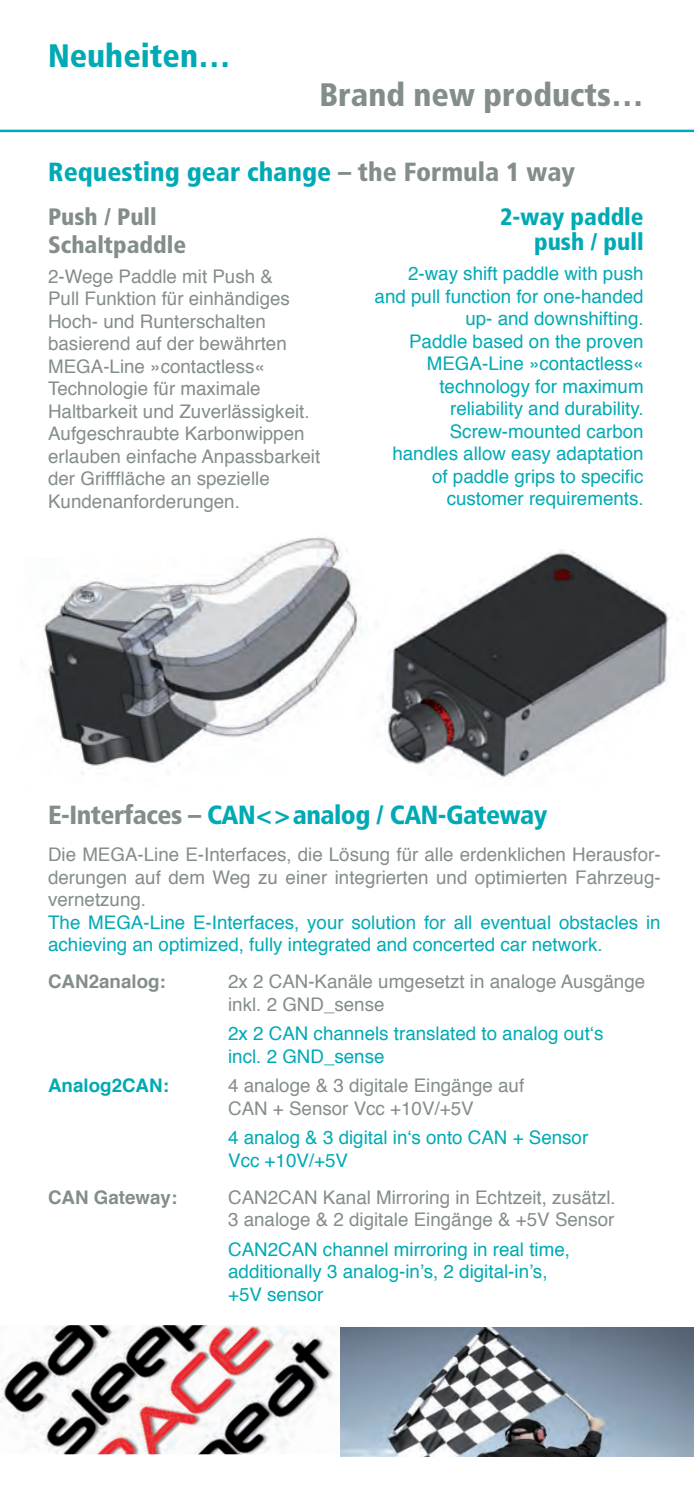
<style>
.page{position:relative;width:694px;height:1488px;background:#fff}
.page>*{position:absolute;margin:0;border:0;box-sizing:border-box;transform-origin:0 0}
.t1{font:900 condensed 32.5px "Frutiger";color:#848e89}
.t2{font:900 condensed 32.5px "Frutiger";color:#00aab5}
.t3{font:900 condensed 26.25px "Frutiger";letter-spacing:-.02em;color:#00aab5}
.t4{font:900 condensed 26.25px "Frutiger";color:#00aab5}
.t5{font:900 condensed 23.75px/27.5px "Frutiger";color:#848e89}
.t6{font:900 condensed 23.75px/25px "Frutiger";color:#00aab5;text-align:right}
.t7{font:18.75px/22.5px "Helvetica";color:#848e89}
.t8{font:18.75px/22.5px "Helvetica";color:#00aab5}
.t9{font:700 18.75px "Helvetica";color:#848e89}
.t10{font:700 18.75px "Helvetica";color:#00aab5}
.s1{color:#848e89}
</style>
<div class="page">
<img style="left:44px;top:589px;width:301px;height:185px">
<img style="left:468px;top:589px;width:203px;height:190px">
<img style="left:345px;top:589px;width:123px;height:176px">
<img style="left:0;top:1325px;width:335px;height:129px">
<hr style="left:0;top:130px;width:694px;height:2px;background:#00aabc">
<svg style="left:340px;top:1327px;width:353px;height:129px;background:#84919f"></svg>
<svg style="left:71px;top:536px;width:559px;height:53px"></svg>
<h1 class="t2" style="left:48px;top:36px;width:184px">Neuheiten…</h1>
<h1 class="t1" style="left:320px;top:75px;width:325px">Brand new products…</h1>
<h2 class="t4" style="left:48px;top:156px;width:528px">Requesting gear change <span class="s1">– the Formula 1 way</span></h2>
<p class="t5" style="left:48px;top:203px;width:140px">Push / Pull<br>Schaltpaddle</p>
<p class="t7" style="left:48px;top:265px;width:274px">2-Wege Paddle mit Push &amp;<br>Pull Funktion für einhändiges<br>Hoch- und Runterschalten basierend auf der bewährten<br>MEGA-Line »contactless«<br>Technologie für maximale<br>Haltbarkeit und Zuverlässigkeit.<br>Aufgeschraubte Karbonwippen erlauben einfache Anpassbarkeit der Grifffläche an spezielle<br>Kundenanforderungen.</p>
<p class="t6" style="left:500px;top:205px;width:145px">2-way paddle push / pull</p>
<p class="t8" style="left:375px;top:263px;width:270px;text-align:right">2-way shift paddle with push and pull function for one-handed up- and downshifting.<br>Paddle based on the proven<br>MEGA-Line »contactless« technology for maximum reliability and durability.<br>Screw-mounted carbon<br>handles allow easy adaptation of paddle grips to specific customer requirements.</p>
<h2 class="t3" style="left:48px;top:798px;width:501px"><span class="s1">E-Interfaces –</span> CAN&lt;&gt;analog / CAN-Gateway</h2>
<p class="t7" style="left:48px;top:844px;width:614px;text-align:justify">Die MEGA-Line E-Interfaces, die Lösung für alle erdenklichen Herausfor&shy;derungen auf dem Weg zu einer integrierten und optimierten Fahrzeug&shy;vernetzung.</p>
<p class="t8" style="left:48px;top:911px;width:614px">The MEGA-Line E-Interfaces, your solution for all eventual obstacles in achieving an optimized, fully integrated and concerted car network.</p>
<p class="t9" style="left:48px;top:966px;width:119px">CAN2analog:</p>
<p class="t7" style="left:228px;top:970px;width:418px">2x 2 CAN-Kanäle umgesetzt in analoge Ausgänge inkl. 2 GND_sense</p>
<p class="t8" style="left:228px;top:1023px;width:377px">2x 2 CAN channels translated to analog out‘s incl. 2 GND_sense</p>
<p class="t10" style="left:48px;top:1070px;width:122px">Analog2CAN:</p>
<p class="t7" style="left:228px;top:1075px;width:298px">4 analoge &amp; 3 digitale Eingänge auf<br>CAN + Sensor Vcc +10V/+5V</p>
<p class="t8" style="left:228px;top:1127px;width:362px">4 analog &amp; 3 digital in‘s onto CAN + Sensor<br>Vcc +10V/+5V</p>
<p class="t9" style="left:48px;top:1181px;width:131px">CAN Gateway:</p>
<p class="t7" style="left:228px;top:1186px;width:389px">CAN2CAN Kanal Mirroring in Echtzeit, zusätzl.<br>3 analoge &amp; 2 digitale Eingänge &amp; +5V Sensor</p>
<p class="t8" style="left:228px;top:1238px;width:343px">CAN2CAN channel mirroring in real time, additionally 3 analog-in’s, 2 digital-in’s, +5V sensor</p>
</div>
